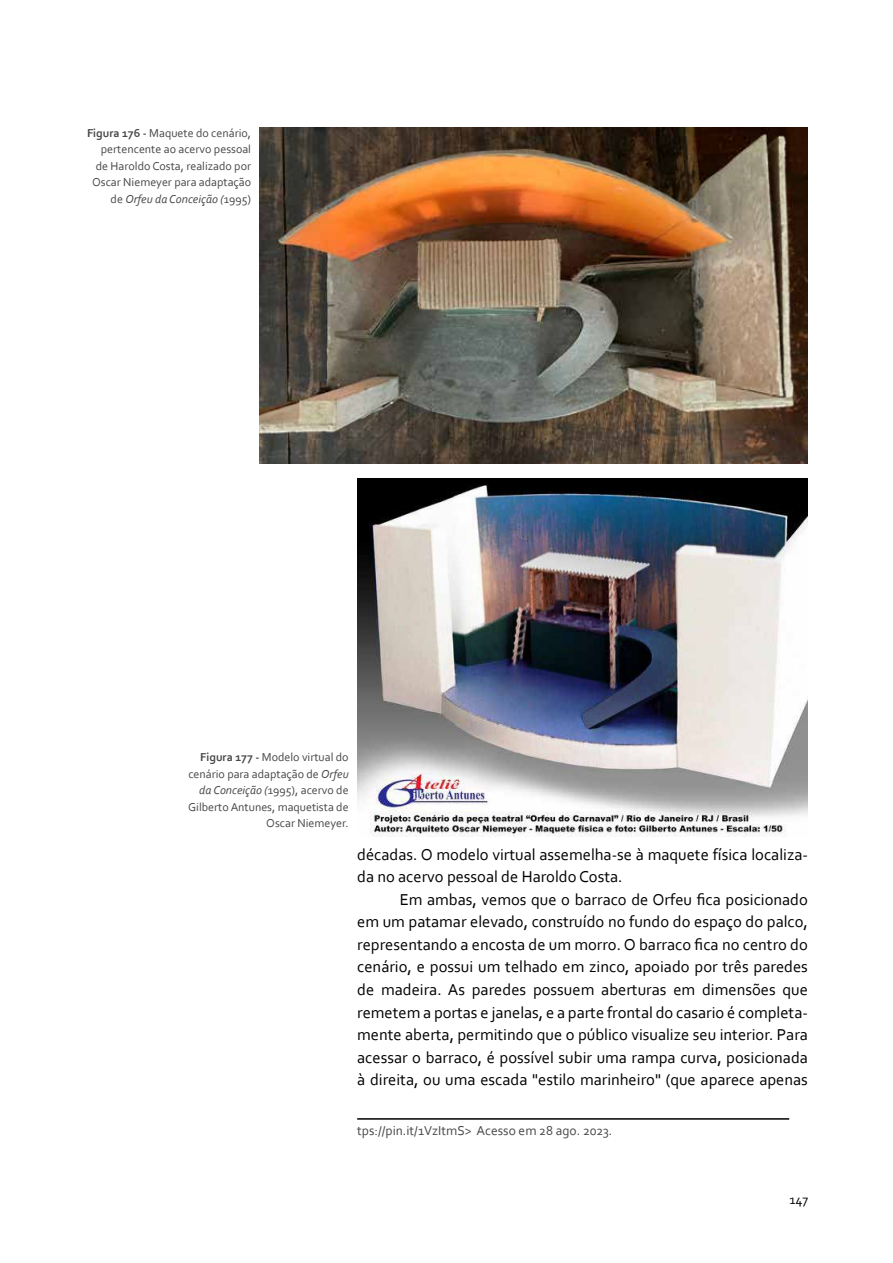
<style>
.page{position:relative;width:893px;height:1263px;background:#fff}
.page>*{position:absolute;margin:0;border:0;box-sizing:border-box;transform-origin:0 0}
.t1{font:16.5px/22.5px "Corbel";color:#000}
.t2{font:13.5px "Corbel";color:#464746}
.t3{font:13.5px "Corbel";color:#000}
.t4{font:12px/16.5px "Corbel";color:#464746;text-align:right}
.s1{font-weight:700}
.s2{font-style:italic}
</style>
<div class="page">
<hr style="left:357px;top:1118px;width:432px;height:2px;background:#000">
<img style="left:357px;top:478px;width:451px;height:359px">
<img style="left:260px;top:128px;width:548px;height:335px">
<p class="t4" style="left:87px;top:124px;width:166px"><span class="s1">Figura 176 -</span> Maquete do cenário, pertencente ao acervo pessoal de Haroldo Costa, realizado por<br>Oscar Niemeyer para adaptação de <span class="s2">Orfeu da Conceição (</span>1995)</p>
<p class="t4" style="left:188px;top:749px;width:162px"><span class="s1">Figura 177 -</span> Modelo virtual do cenário para adaptação de <span class="s2">Orfeu da Conceição (</span>1995), acervo de<br>Gilberto Antunes, maquetista de<br>Oscar Niemeyer.</p>
<p class="t1" style="left:357px;top:843px;width:452px">décadas. O modelo virtual assemelha-se à maquete física localiza&shy;da no acervo pessoal de Haroldo Costa.</p>
<p class="t1" style="left:357px;top:888px;width:452px;text-align:justify;text-indent:43px">Em ambas, vemos que o barraco de Orfeu fica posicionado em um patamar elevado, construído no fundo do espaço do palco, representando a encosta de um morro. O barraco fica no centro do cenário, e possui um telhado em zinco, apoiado por três paredes de madeira. As paredes possuem aberturas em dimensões que remetem a portas e janelas, e a parte frontal do casario é completa&shy;mente aberta, permitindo que o público visualize seu interior. Para acessar o barraco, é possível subir uma rampa curva, posicionada à direita, ou uma escada "estilo marinheiro" (que aparece apenas</p>
<p class="t2" style="left:357px;top:1122px;width:257px">tps://pin.it/1VzItmS&gt; Acesso em 28 ago. 2023.</p>
<p class="t3" style="left:789px;top:1191px;width:20px">147</p>
</div>
